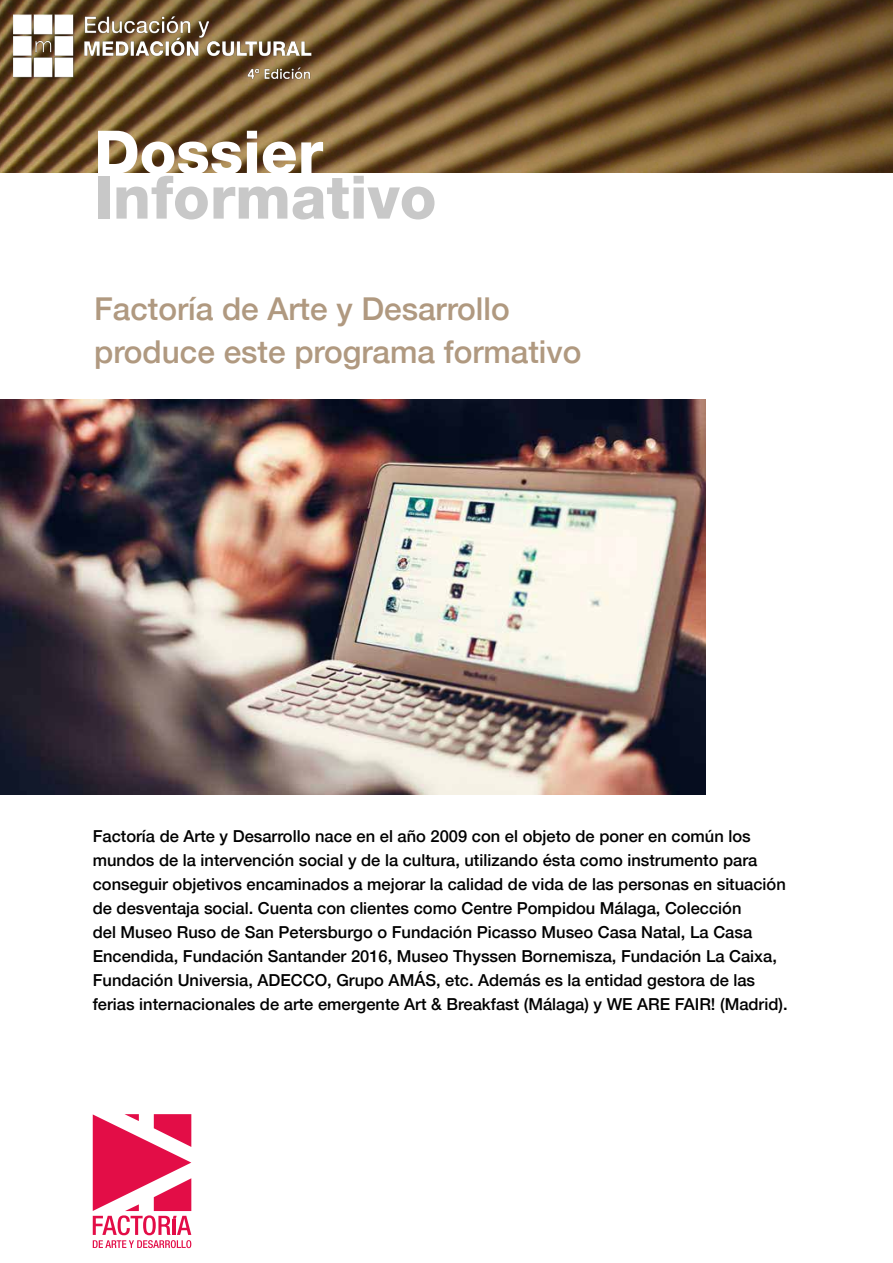
<style>
.page{position:relative;width:893px;height:1263px;background:#fff}
.page>*{position:absolute;margin:0;border:0;box-sizing:border-box;transform-origin:0 0}
.t1{font:800 60px "Helvetica 85";color:#c8c8c8}
.t2{font:800 60px "Helvetica 85";color:#fff}
.t3{font:500 31.5px/42.8px "Helvetica 65";color:#b09980}
.t4{font:500 16.5px/24px "Helvetica 65";color:#000}
</style>
<div class="page">
<img style="left:0;top:0;width:893px;height:172px">
<img style="left:14px;top:14px;width:340px;height:70px">
<img style="left:0;top:399px;width:706px;height:395px">
<svg style="left:93px;top:1114px;width:98px;height:134px"></svg>
<hr style="left:173px;top:1220px;width:3px;height:15px;background:#e30d47">
<h1 class="t2" style="left:94px;top:117px;width:230px">Dossier</h1>
<h1 class="t1" style="left:94px;top:162px;width:344px">Informativo</h1>
<h2 class="t3" style="left:94px;top:287px;width:489px">Factoría de Arte y Desarrollo produce este programa formativo</h2>
<p class="t4" style="left:93px;top:824px;width:696px">Factoría de Arte y Desarrollo nace en el año 2009 con el objeto de poner en común los mundos de la intervención social y de la cultura, utilizando ésta como instrumento para conseguir objetivos encaminados a mejorar la calidad de vida de las personas en situación de desventaja social. Cuenta con clientes como Centre Pompidou Málaga, Colección<br>del Museo Ruso de San Petersburgo o Fundación Picasso Museo Casa Natal, La Casa Encendida, Fundación Santander 2016, Museo Thyssen Bornemisza, Fundación La Caixa, Fundación Universia, ADECCO, Grupo AMÁS, etc. Además es la entidad gestora de las ferias internacionales de arte emergente Art &amp; Breakfast (Málaga) y WE ARE FAIR! (Madrid).</p>
</div>
